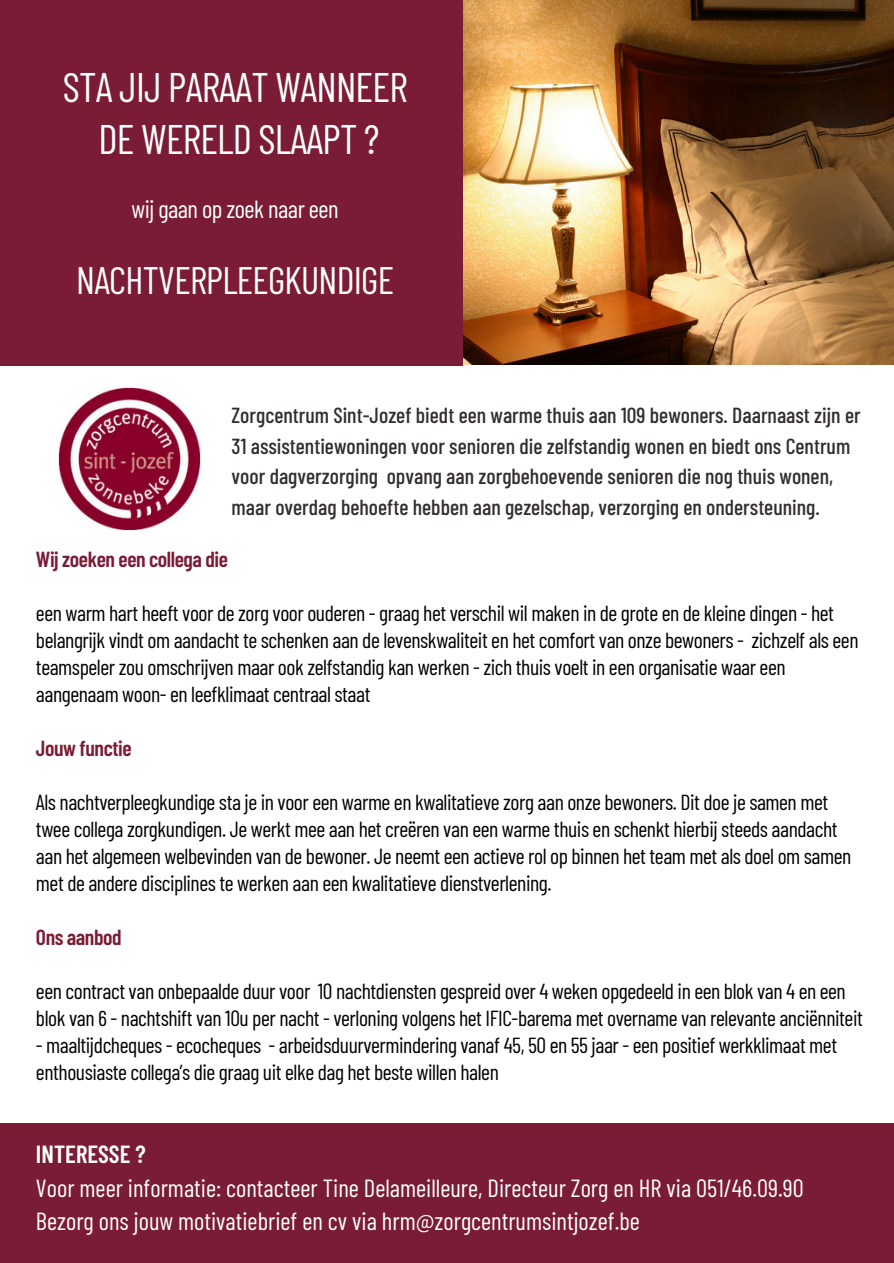
<style>
.page{position:relative;width:894px;height:1263px;background:#fff}
.page>*{position:absolute;margin:0;border:0;box-sizing:border-box;transform-origin:0 0}
.t1{font:41.25px/51.8px "Barlow Condensed";letter-spacing:-.02em;color:#fff;text-align:center}
.t2{font:38.25px "Barlow Condensed";letter-spacing:-.02em;color:#fff}
.t3{font:24.75px/33.8px "Barlow Condensed";color:#fff}
.t4{font:24.75px "Barlow Condensed";letter-spacing:-.02em;color:#fff}
.t5{font:21.75px/27px "Barlow Condensed";letter-spacing:-.02em;color:#000}
.t6{font:500 21.75px/30.5px "Barlow Condensed";color:#332d2d}
.t7{font:600 21.75px "Barlow Condensed";letter-spacing:-.02em;color:#7a1c35}
.s1{font-weight:600}
</style>
<div class="page">
<div style="left:0;top:0;width:463px;height:365px;background:#7a1c35"></div>
<div style="left:0;top:1123px;width:893px;height:140px;background:#7a1c35"></div>
<img style="left:58px;top:387px;width:143px;height:144px">
<img style="left:463px;top:0;width:430px;height:365px">
<p class="t1" style="left:63px;top:60px;width:346px">STA JIJ PARAAT WANNEER<br>DE WERELD SLAAPT ?</p>
<h1 class="t4" style="left:132px;top:194px;width:209px">wij gaan op zoek naar een</h1>
<h2 class="t2" style="left:76px;top:255px;width:319px">NACHTVERPLEEGKUNDIGE</h2>
<p class="t6" style="left:232px;top:399px;width:631px">Zorgcentrum Sint-Jozef biedt een warme thuis aan 109 bewoners. Daarnaast zijn er 31 assistentiewoningen voor senioren die zelfstandig wonen en biedt ons Centrum voor dagverzorging opvang aan zorgbehoevende senioren die nog thuis wonen, maar overdag behoefte hebben aan gezelschap, verzorging en ondersteuning.</p>
<h1 class="t7" style="left:36px;top:545px;width:194px">Wij zoeken een collega die</h1>
<p class="t5" style="left:36px;top:599px;width:824px">een warm hart heeft voor de zorg voor ouderen - graag het verschil wil maken in de grote en de kleine dingen - het belangrijk vindt om aandacht te schenken aan de levenskwaliteit en het comfort van onze bewoners - zichzelf als een teamspeler zou omschrijven maar ook zelfstandig kan werken - zich thuis voelt in een organisatie waar een aangenaam woon- en leefklimaat centraal staat</p>
<p class="t7" style="left:36px;top:734px;width:97px">Jouw functie</p>
<h3 class="t5" style="left:36px;top:788px;width:817px">Als nachtverpleegkundige sta je in voor een warme en kwalitatieve zorg aan onze bewoners. Dit doe je samen met twee collega zorgkundigen. Je werkt mee aan het creëren van een warme thuis en schenkt hierbij steeds aandacht aan het algemeen welbevinden van de bewoner. Je neemt een actieve rol op binnen het team met als doel om samen met de andere disciplines te werken aan een kwalitatieve dienstverlening.</h3>
<h3 class="t7" style="left:36px;top:924px;width:87px">Ons aanbod</h3>
<p class="t5" style="left:36px;top:977px;width:828px">een contract van onbepaalde duur voor 10 nachtdiensten gespreid over 4 weken opgedeeld in een blok van 4 en een blok van 6 - nachtshift van 10u per nacht - verloning volgens het IFIC-barema met overname van relevante anciënniteit</p>
<p class="t5" style="left:36px;top:1031px;width:803px">- maaltijdcheques - ecocheques - arbeidsduurvermindering vanaf 45, 50 en 55 jaar - een positief werkklimaat met enthousiaste collega’s die graag uit elke dag het beste willen halen</p>
<h3 class="t3" style="left:36px;top:1136px;width:769px"><span class="s1">INTERESSE ?<br></span>Voor meer informatie: contacteer Tine Delameilleure, Directeur Zorg en HR via 051/46.09.90<br>Bezorg ons jouw motivatiebrief en cv via hrm@zorgcentrumsintjozef.be</h3>
</div>
